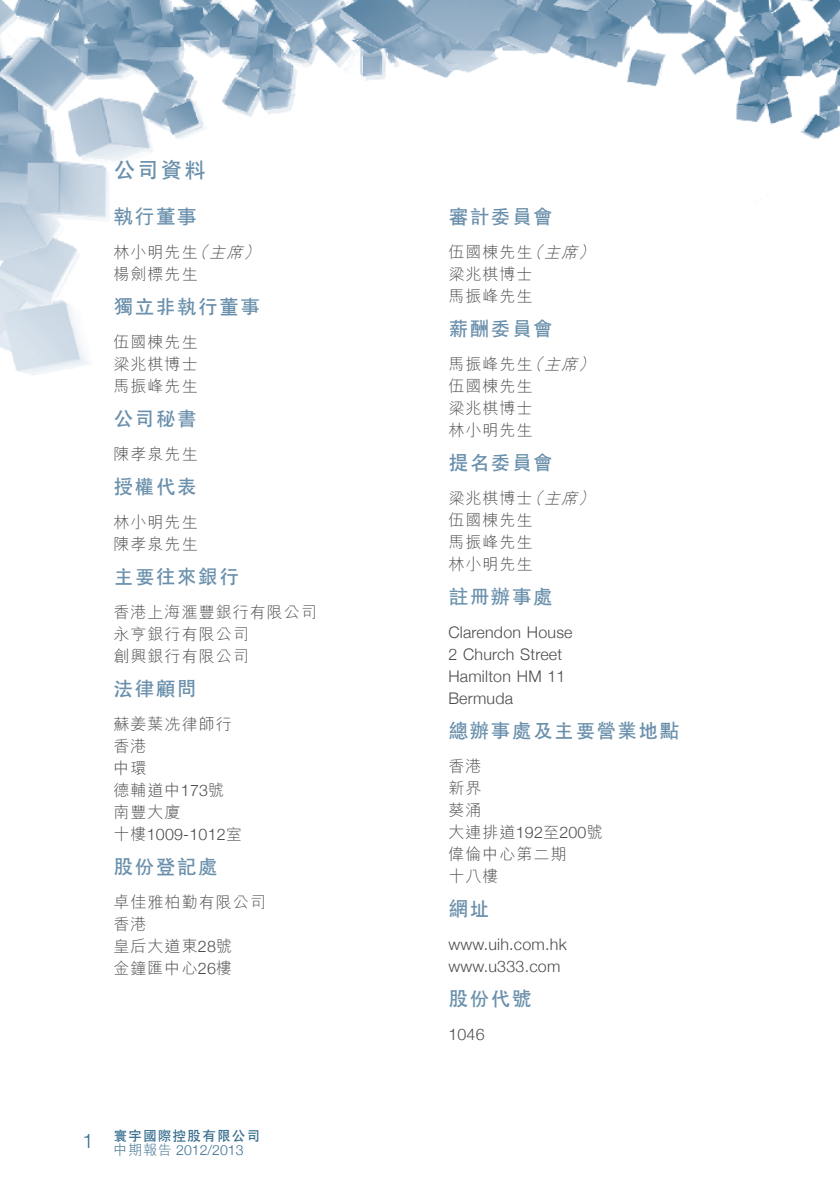
<style>
.page{position:relative;width:840px;height:1191px;background:#fff}
.page>*{position:absolute;margin:0;border:0;box-sizing:border-box;transform-origin:0 0}
.Heading_1{font:700 22px "C Hei 2 HK";color:#6a90ac}
.Heading_3{font:700 20px "C Hei 2 HK";letter-spacing:.055em;color:#6a90ac}
.Heading_3-2{font:700 20px "M Hei HK";color:#6a90ac}
.t1{font:300 20px "Helvetica Neue";color:#386e8f}
.Body_Text{font:300 16px "M Hei HK";letter-spacing:.065em;color:#4b4c4d}
.Body_Text-2{font:300 16px "Helvetica Neue";letter-spacing:.015em;color:#4b4c4d}
.t2{font:700 14px/14px "C Hei 2 HK";letter-spacing:.055em;color:#386e8f}
.s1{font-style:italic}
.s2{font-family:"Helvetica Neue"}
.s3{font-family:"M Hei HK"}
.s4{font-family:"M Hei HK";font-weight:300}
.s5{font-family:"Helvetica Neue";font-weight:300}
</style>
<div class="page">
<img style="left:0;top:0;width:839px;height:375px">
<p class="Heading_1" style="left:113px;top:159px;width:94px">公司資料</p>
<p class="Heading_3-2" style="left:113px;top:202px;width:85px">執行董事</p>
<p class="Body_Text" style="left:113px;top:244px;width:151px">林小明先生<span class="s1">)主席(</span></p>
<p class="Body_Text" style="left:113px;top:266px;width:86px">楊劍標先生</p>
<p class="Heading_3" style="left:113px;top:297px;width:148px">獨立非執行董事</p>
<p class="Body_Text" style="left:113px;top:334px;width:86px">伍國棟先生</p>
<p class="Body_Text" style="left:113px;top:356px;width:86px">梁兆棋博士</p>
<p class="Body_Text" style="left:113px;top:378px;width:86px">馬振峰先生</p>
<p class="Heading_3" style="left:113px;top:409px;width:85px">公司秘書</p>
<p class="Body_Text" style="left:113px;top:446px;width:86px">陳孝泉先生</p>
<p class="Heading_3" style="left:113px;top:477px;width:85px">授權代表</p>
<p class="Body_Text" style="left:113px;top:514px;width:86px">林小明先生</p>
<p class="Body_Text" style="left:113px;top:536px;width:86px">陳孝泉先生</p>
<p class="Heading_3" style="left:113px;top:567px;width:127px">主要往來銀行</p>
<p class="Body_Text" style="left:113px;top:604px;width:205px">香港上海滙豐銀行有限公司</p>
<p class="Body_Text" style="left:113px;top:626px;width:137px">永亨銀行有限公司</p>
<p class="Body_Text" style="left:113px;top:648px;width:137px">創興銀行有限公司</p>
<p class="Heading_3" style="left:113px;top:679px;width:85px">法律顧問</p>
<p class="Body_Text" style="left:113px;top:716px;width:120px">蘇姜葉冼律師行</p>
<p class="Body_Text" style="left:113px;top:738px;width:35px">香港</p>
<p class="Body_Text" style="left:113px;top:760px;width:35px">中環</p>
<p class="Body_Text" style="left:113px;top:782px;width:112px">德輔道中<span class="s2">173</span>號</p>
<p class="Body_Text" style="left:113px;top:804px;width:69px">南豐大廈</p>
<p class="Body_Text-2" style="left:113px;top:824px;width:130px"><span class="s3">十樓</span>1009-1012<span class="s3">室</span></p>
<p class="Heading_3" style="left:113px;top:857px;width:106px">股份登記處</p>
<p class="Body_Text" style="left:113px;top:894px;width:154px">卓佳雅柏勤有限公司</p>
<p class="Body_Text" style="left:113px;top:916px;width:35px">香港</p>
<p class="Body_Text" style="left:113px;top:938px;width:120px">皇后大道東<span class="s2">28</span>號</p>
<p class="Body_Text" style="left:113px;top:960px;width:120px">金鐘匯中心<span class="s2">26</span>樓</p>
<p class="t1" style="left:82px;top:1128px;width:13px">1</p>
<p class="t2" style="left:113px;top:1128px;width:148px">寰宇國際控股有限公司<span class="s4">中期報告</span> <span class="s5">2012/2013</span></p>
<p class="Heading_3" style="left:448px;top:207px;width:106px">審計委員會</p>
<p class="Body_Text" style="left:448px;top:244px;width:151px">伍國棟先生<span class="s1">)主席(</span></p>
<p class="Body_Text" style="left:448px;top:266px;width:86px">梁兆棋博士</p>
<p class="Body_Text" style="left:448px;top:288px;width:86px">馬振峰先生</p>
<p class="Heading_3" style="left:448px;top:319px;width:106px">薪酬委員會</p>
<p class="Body_Text" style="left:448px;top:356px;width:151px">馬振峰先生<span class="s1">)主席(</span></p>
<p class="Body_Text" style="left:448px;top:378px;width:86px">伍國棟先生</p>
<p class="Body_Text" style="left:448px;top:400px;width:86px">梁兆棋博士</p>
<p class="Body_Text" style="left:448px;top:422px;width:86px">林小明先生</p>
<p class="Heading_3" style="left:448px;top:453px;width:106px">提名委員會</p>
<p class="Body_Text" style="left:448px;top:490px;width:151px">梁兆棋博士<span class="s1">)主席(</span></p>
<p class="Body_Text" style="left:448px;top:512px;width:86px">伍國棟先生</p>
<p class="Body_Text" style="left:448px;top:534px;width:86px">馬振峰先生</p>
<p class="Body_Text" style="left:448px;top:556px;width:86px">林小明先生</p>
<p class="Heading_3" style="left:448px;top:587px;width:106px">註冊辦事處</p>
<p class="Body_Text-2" style="left:448px;top:622px;width:126px">Clarendon House</p>
<p class="Body_Text-2" style="left:448px;top:644px;width:115px">2 Church Street</p>
<p class="Body_Text-2" style="left:448px;top:666px;width:118px">Hamilton HM 11</p>
<p class="Body_Text-2" style="left:448px;top:688px;width:66px">Bermuda</p>
<p class="Heading_3" style="left:448px;top:721px;width:232px">總辦事處及主要營業地點</p>
<p class="Body_Text" style="left:448px;top:758px;width:35px">香港</p>
<p class="Body_Text" style="left:448px;top:780px;width:35px">新界</p>
<p class="Body_Text" style="left:448px;top:802px;width:35px">葵涌</p>
<p class="Body_Text" style="left:448px;top:824px;width:156px">大連排道<span class="s2">192</span>至<span class="s2">200</span>號</p>
<p class="Body_Text" style="left:448px;top:846px;width:120px">偉倫中心第二期</p>
<p class="Body_Text" style="left:448px;top:868px;width:52px">十八樓</p>
<p class="Heading_3" style="left:448px;top:899px;width:43px">網址</p>
<p class="Body_Text-2" style="left:448px;top:934px;width:120px">www.uih.com.hk</p>
<p class="Body_Text-2" style="left:448px;top:956px;width:113px">www.u333.com</p>
<p class="Heading_3" style="left:448px;top:989px;width:85px">股份代號</p>
<p class="Body_Text-2" style="left:448px;top:1024px;width:38px">1046</p>
</div>
